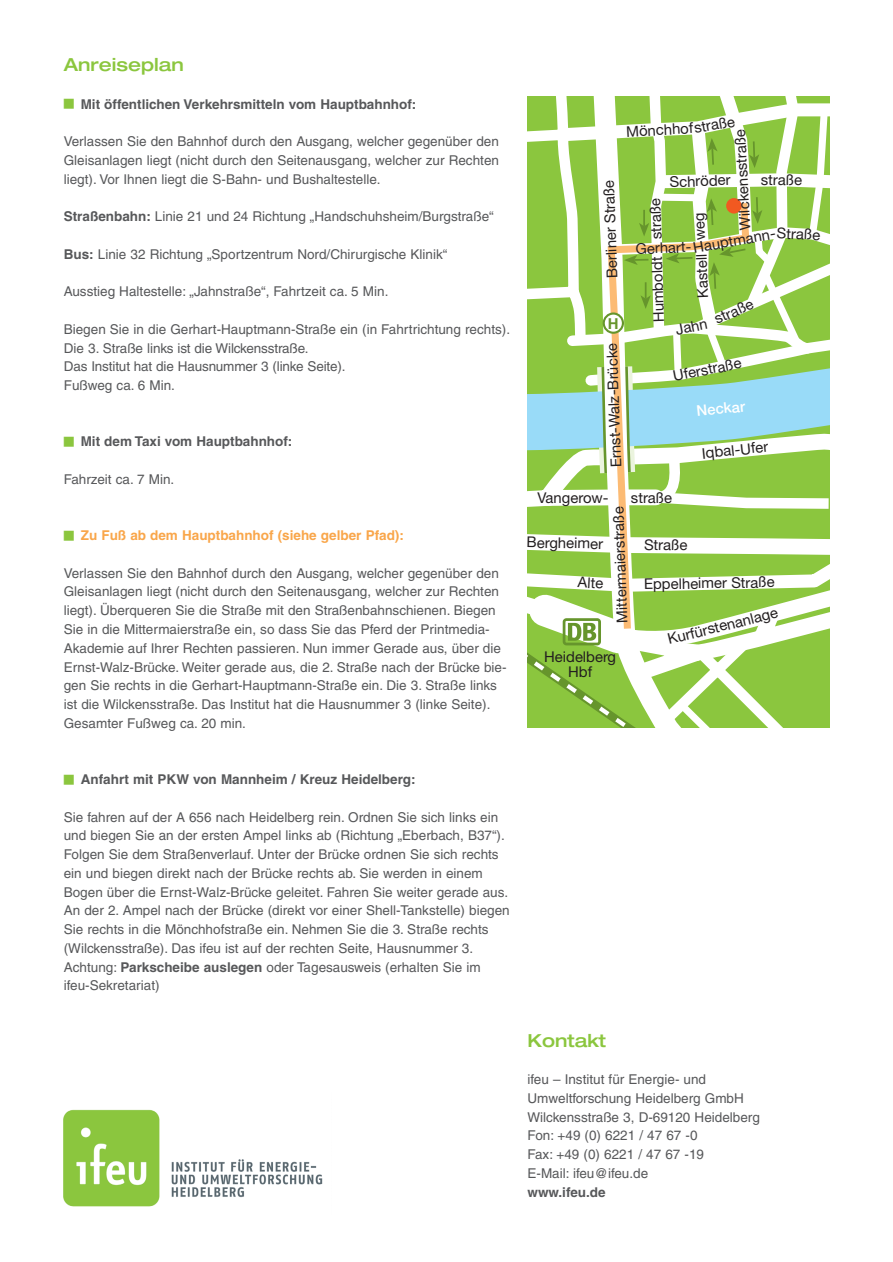
<style>
.page{position:relative;width:893px;height:1262px;background:#fff}
.page>*{position:absolute;margin:0;border:0;box-sizing:border-box;transform-origin:0 0}
.t1{font:500 expanded 18px "Helvetica Neue";color:#8bc63e}
.t2{font:700 15px "Helvetica";color:#66952c}
.t3{font:14.85px/14.9px "Helvetica Neue";color:#231f20;text-align:center}
.t4{font:500 14.85px "Helvetica Neue";color:#fff}
.t5{font:13.5px/18.8px "Helvetica";color:#57585a}
.t6{font:700 13.5px "Helvetica";color:#57585a}
.t7{font:700 13.5px "Helvetica";color:#f9a64a}
.s1{font-weight:700}
</style>
<div class="page">
<img style="left:63px;top:1109px;width:260px;height:98px">
<svg style="left:527px;top:96px;width:302px;height:632px"></svg>
<h1 class="t1" style="left:64px;top:58px;width:121px">Anreiseplan</h1>
<p class="t6" style="left:81px;top:99px;width:337px">Mit öffentlichen Verkehrsmitteln vom Hauptbahnhof:</p>
<p class="t5" style="left:64px;top:133px;width:436px;text-align:justify">Verlassen Sie den Bahnhof durch den Ausgang, welcher gegenüber den Gleisanlagen liegt (nicht durch den Seitenausgang, welcher zur Rechten liegt). Vor Ihnen liegt die S-Bahn- und Bushaltestelle.</p>
<p class="t5" style="left:64px;top:208px;width:431px"><span class="s1">Straßenbahn:</span> Linie 21 und 24 Richtung „Handschuhsheim/Burgstraße“</p>
<p class="t5" style="left:64px;top:246px;width:385px"><span class="s1">Bus:</span> Linie 32 Richtung „Sportzentrum Nord/Chirurgische Klinik“</p>
<p class="t5" style="left:64px;top:283px;width:326px">Ausstieg Haltestelle: „Jahnstraße“, Fahrtzeit ca. 5 Min.</p>
<p class="t5" style="left:64px;top:321px;width:448px">Biegen Sie in die Gerhart-Hauptmann-Straße ein (in Fahrtrichtung rechts).<br>Die 3. Straße links ist die Wilckensstraße.<br>Das Institut hat die Hausnummer 3 (linke Seite).<br>Fußweg ca. 6 Min.</p>
<p class="t6" style="left:81px;top:437px;width:213px">Mit dem Taxi vom Hauptbahnhof:</p>
<p class="t5" style="left:64px;top:471px;width:112px">Fahrzeit ca. 7 Min.</p>
<p class="t7" style="left:81px;top:530px;width:324px">Zu Fuß ab dem Hauptbahnhof (siehe gelber Pfad):</p>
<p class="t5" style="left:64px;top:565px;width:444px">Verlassen Sie den Bahnhof durch den Ausgang, welcher gegenüber den Gleisanlagen liegt (nicht durch den Seitenausgang, welcher zur Rechten liegt). Überqueren Sie die Straße mit den Straßenbahnschienen. Biegen Sie in die Mittermaierstraße ein, so dass Sie das Pferd der Printmedia-Akademie auf Ihrer Rechten passieren. Nun immer Gerade aus, über die Ernst-Walz-Brücke. Weiter gerade aus, die 2. Straße nach der Brücke bie&shy;gen Sie rechts in die Gerhart-Hauptmann-Straße ein. Die 3. Straße links ist die Wilckensstraße. Das Institut hat die Hausnummer 3 (linke Seite).<br>Gesamter Fußweg ca. 20 min.</p>
<p class="t6" style="left:81px;top:774px;width:336px">Anfahrt mit PKW von Mannheim / Kreuz Heidelberg:</p>
<p class="t5" style="left:64px;top:808px;width:447px">Sie fahren auf der A 656 nach Heidelberg rein. Ordnen Sie sich links ein und biegen Sie an der ersten Ampel links ab (Richtung „Eberbach, B37“).<br>Folgen Sie dem Straßenverlauf. Unter der Brücke ordnen Sie sich rechts ein und biegen direkt nach der Brücke rechts ab. Sie werden in einem Bogen über die Ernst-Walz-Brücke geleitet. Fahren Sie weiter gerade aus.<br>An der 2. Ampel nach der Brücke (direkt vor einer Shell-Tankstelle) biegen Sie rechts in die Mönchhofstraße ein. Nehmen Sie die 3. Straße rechts (Wilckensstraße). Das ifeu ist auf der rechten Seite, Hausnummer 3.<br>Achtung: <span class="s1">Parkscheibe auslegen</span> oder Tagesausweis (erhalten Sie im ifeu-Sekretariat)</p>
<p class="t3" style="left:606px;top:278px;width:100px;rotate:-92deg">Berliner Straße</p>
<p class="t2" style="left:608px;top:318px;width:12px">H</p>
<p class="t3" style="left:625px;top:125px;width:69px;rotate:-3deg">Mönchhof</p>
<p class="t3" style="left:693px;top:122px;width:43px;rotate:-10deg">straße</p>
<p class="t3" style="left:739px;top:230px;width:102px;rotate:-93deg">Wilckensstraße</p>
<p class="t3" style="left:669px;top:176px;width:63px;rotate:-2deg">Schröder</p>
<p class="t3" style="left:761px;top:173px;width:43px;rotate:1deg">straße</p>
<p class="t3" style="left:653px;top:322px;width:126px;rotate:-92deg">Humboldt straße</p>
<p class="t3" style="left:635px;top:243px;width:57px;rotate:-2deg">Gerhart-</p>
<p class="t3" style="left:692px;top:242px;width:85px;rotate:-10deg">Hauptmann-</p>
<p class="t3" style="left:777px;top:227px;width:45px;rotate:3deg">Straße</p>
<p class="t3" style="left:697px;top:298px;width:46px;rotate:-92deg">Kastell</p>
<p class="t3" style="left:712px;top:314px;width:43px;rotate:-24deg">straße</p>
<p class="t3" style="left:674px;top:324px;width:34px;rotate:-11deg">Jahn</p>
<p class="t3" style="left:610px;top:468px;width:126px;rotate:-92deg">Ernst-Walz-Brücke</p>
<p class="t3" style="left:672px;top:370px;width:71px;rotate:-11deg">Uferstraße</p>
<p class="t4" style="left:696px;top:405px;width:50px;rotate:-6deg">Neckar</p>
<p class="t3" style="left:701px;top:447px;width:68px;rotate:-6deg">Iqbal-Ufer</p>
<p class="t3" style="left:631px;top:492px;width:43px">straße</p>
<p class="t3" style="left:537px;top:492px;width:73px">Vangerow-</p>
<p class="t3" style="left:616px;top:623px;width:118px;rotate:-92deg">Mittermaierstraße</p>
<p class="t3" style="left:527px;top:536px;width:78px;rotate:1deg">Bergheimer</p>
<p class="t3" style="left:644px;top:538px;width:45px;rotate:1deg">Straße</p>
<p class="t3" style="left:578px;top:576px;width:27px;rotate:3deg">Alte</p>
<p class="t3" style="left:644px;top:578px;width:132px;rotate:-1deg">Eppelheimer Straße</p>
<p class="t3" style="left:666px;top:633px;width:115px;rotate:-14deg">Kurfürstenanlage</p>
<p class="t3" style="left:544px;top:651px;width:73px">Heidelberg<br>Hbf</p>
<h1 class="t1" style="left:527px;top:1033px;width:80px">Kontakt</h1>
<p class="t5" style="left:527px;top:1071px;width:234px">ifeu – Institut für Energie- und<br>Umweltforschung Heidelberg GmbH<br>Wilckensstraße 3, D-69120 Heidelberg<br>Fon: +49 (0) 6221 / 47 67 -0<br>Fax: +49 (0) 6221 / 47 67 -19<br>E-Mail: ifeu@ifeu.de</p>
<p class="t6" style="left:527px;top:1187px;width:80px">www.ifeu.de</p>
</div>
